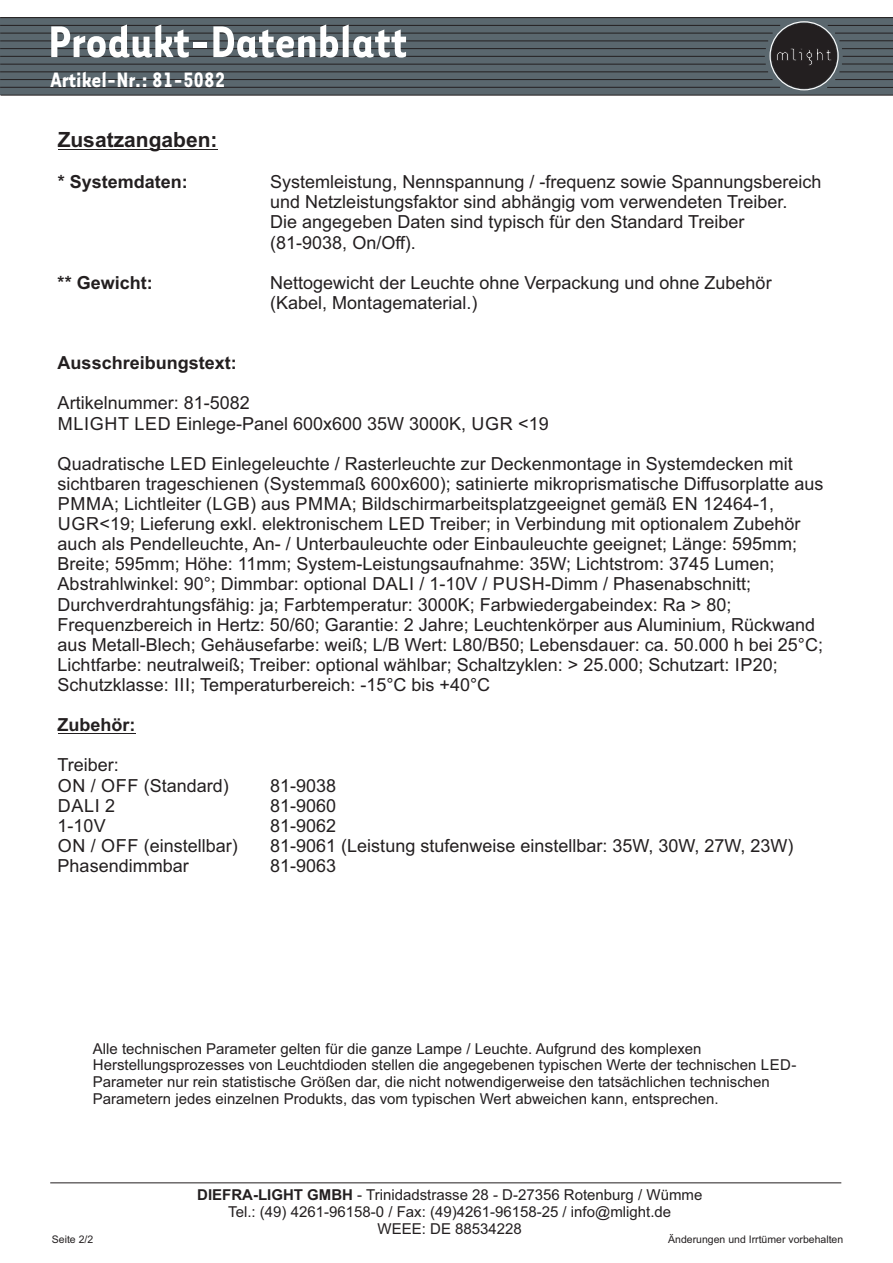
<style>
.page{position:relative;width:893px;height:1263px;background:#fff}
.page>*{position:absolute;margin:0;border:0;box-sizing:border-box;transform-origin:0 0}
.t1{font:700 51.15px "Tarzana Narrow";color:#fff}
.t2{font:700 24px "Tarzana Narrow";color:#fff}
.t3{font:700 21px "Arial";color:#231f20}
.t4{font:18px/20.1px "Arial";color:#231f20}
.t5{font:700 18px "Arial";color:#231f20}
.t6{font:15px/16.8px "Arial";color:#231f20;text-align:center}
.t7{font:10.5px "Arial";color:#231f20}
.s1{font-weight:700}
</style>
<div class="page">
<hr style="left:58px;top:149px;width:160px;height:1px;background:#231f20">
<hr style="left:58px;top:733px;width:78px;height:1px;background:#231f20">
<div style="left:0;top:17px;width:893px;height:78px;background:#5a676e"></div>
<svg style="left:0;top:95px;width:893px;height:1px"></svg>
<svg style="left:0;top:17px;width:893px;height:72px"></svg>
<hr style="left:50px;top:1182px;width:791px;height:1px;background:#231f20">
<div style="left:769px;top:21px;width:70px;height:69px;border:1px solid #fff;border-radius:50%"></div>
<h1 class="t1" style="left:48px;top:26px;width:360px">Produkt-Datenblatt</h1>
<h2 class="t2" style="left:51px;top:72px;width:176px">Artikel-Nr.: 81-5082</h2>
<p class="t3" style="left:58px;top:132px;width:161px">Zusatzangaben:</p>
<p class="t5" style="left:58px;top:175px;width:132px">* Systemdaten:</p>
<p class="t4" style="left:270px;top:173px;width:553px">Systemleistung, Nennspannung / -frequenz sowie Spannungsbereich und Netzleistungsfaktor sind abhängig vom verwendeten Treiber.<br>Die angegeben Daten sind typisch für den Standard Treiber (81-9038, On/Off).</p>
<p class="t5" style="left:58px;top:276px;width:97px">** Gewicht:</p>
<p class="t4" style="left:270px;top:274px;width:503px">Nettogewicht der Leuchte ohne Verpackung und ohne Zubehör (Kabel, Montagematerial.)</p>
<p class="t5" style="left:58px;top:356px;width:181px">Ausschreibungstext:</p>
<p class="t4" style="left:58px;top:395px;width:493px">Artikelnummer: 81-5082<br>MLIGHT LED Einlege-Panel 600x600 35W 3000K, UGR &lt;19</p>
<p class="t4" style="left:58px;top:455px;width:767px">Quadratische LED Einlegeleuchte / Rasterleuchte zur Deckenmontage in Systemdecken mit sichtbaren trageschienen (Systemmaß 600x600); satinierte mikroprismatische Diffusorplatte aus PMMA; Lichtleiter (LGB) aus PMMA; Bildschirmarbeitsplatzgeeignet gemäß EN 12464-1, UGR&lt;19; Lieferung exkl. elektronischem LED Treiber; in Verbindung mit optionalem Zubehör auch als Pendelleuchte, An- / Unterbauleuchte oder Einbauleuchte geeignet; Länge: 595mm; Breite; 595mm; Höhe: 11mm; System-Leistungsaufnahme: 35W; Lichtstrom: 3745 Lumen; Abstrahlwinkel: 90°; Dimmbar: optional DALI / 1-10V / PUSH-Dimm / Phasenabschnitt; Durchverdrahtungsfähig: ja; Farbtemperatur: 3000K; Farbwiedergabeindex: Ra &gt; 80; Frequenzbereich in Hertz: 50/60; Garantie: 2 Jahre; Leuchtenkörper aus Aluminium, Rückwand aus Metall-Blech; Gehäusefarbe: weiß; L/B Wert: L80/B50; Lebensdauer: ca. 50.000 h bei 25°C; Lichtfarbe: neutralweiß; Treiber: optional wählbar; Schaltzyklen: &gt; 25.000; Schutzart: IP20; Schutzklasse: III; Temperaturbereich: -15°C bis +40°C</p>
<p class="t5" style="left:58px;top:718px;width:79px">Zubehör:</p>
<p class="t4" style="left:58px;top:757px;width:173px">Treiber:<br>ON / OFF (Standard)</p>
<p class="t4" style="left:270px;top:777px;width:68px">81-9038</p>
<p class="t4" style="left:58px;top:797px;width:59px">DALI 2</p>
<p class="t4" style="left:270px;top:797px;width:68px">81-9060</p>
<p class="t4" style="left:58px;top:817px;width:50px">1-10V</p>
<p class="t4" style="left:270px;top:817px;width:68px">81-9062</p>
<p class="t4" style="left:58px;top:837px;width:181px">ON / OFF (einstellbar)</p>
<p class="t4" style="left:270px;top:837px;width:525px">81-9061 (Leistung stufenweise einstellbar: 35W, 30W, 27W, 23W)</p>
<p class="t4" style="left:58px;top:857px;width:133px">Phasendimmbar</p>
<p class="t4" style="left:270px;top:857px;width:68px">81-9063</p>
<p class="t6" style="left:93px;top:1041px;width:705px;text-align:left">Alle technischen Parameter gelten für die ganze Lampe / Leuchte. Aufgrund des komplexen Herstellungsprozesses von Leuchtdioden stellen die angegebenen typischen Werte der technischen LED-Parameter nur rein statistische Größen dar, die nicht notwendigerweise den tatsächlichen technischen Parametern jedes einzelnen Produkts, das vom typischen Wert abweichen kann, entsprechen.</p>
<p class="t6" style="left:197px;top:1188px;width:507px"><span class="s1">DIEFRA-LIGHT GMBH</span> - Trinidadstrasse 28 - D-27356 Rotenburg / Wümme<br>Tel.: (49) 4261-96158-0 / Fax: (49)4261-96158-25 / info@mlight.de<br>WEEE: DE 88534228</p>
<p class="t7" style="left:52px;top:1235px;width:43px">Seite 2/2</p>
<p class="t7" style="left:668px;top:1235px;width:177px">Änderungen und Irrtümer vorbehalten</p>
</div>
